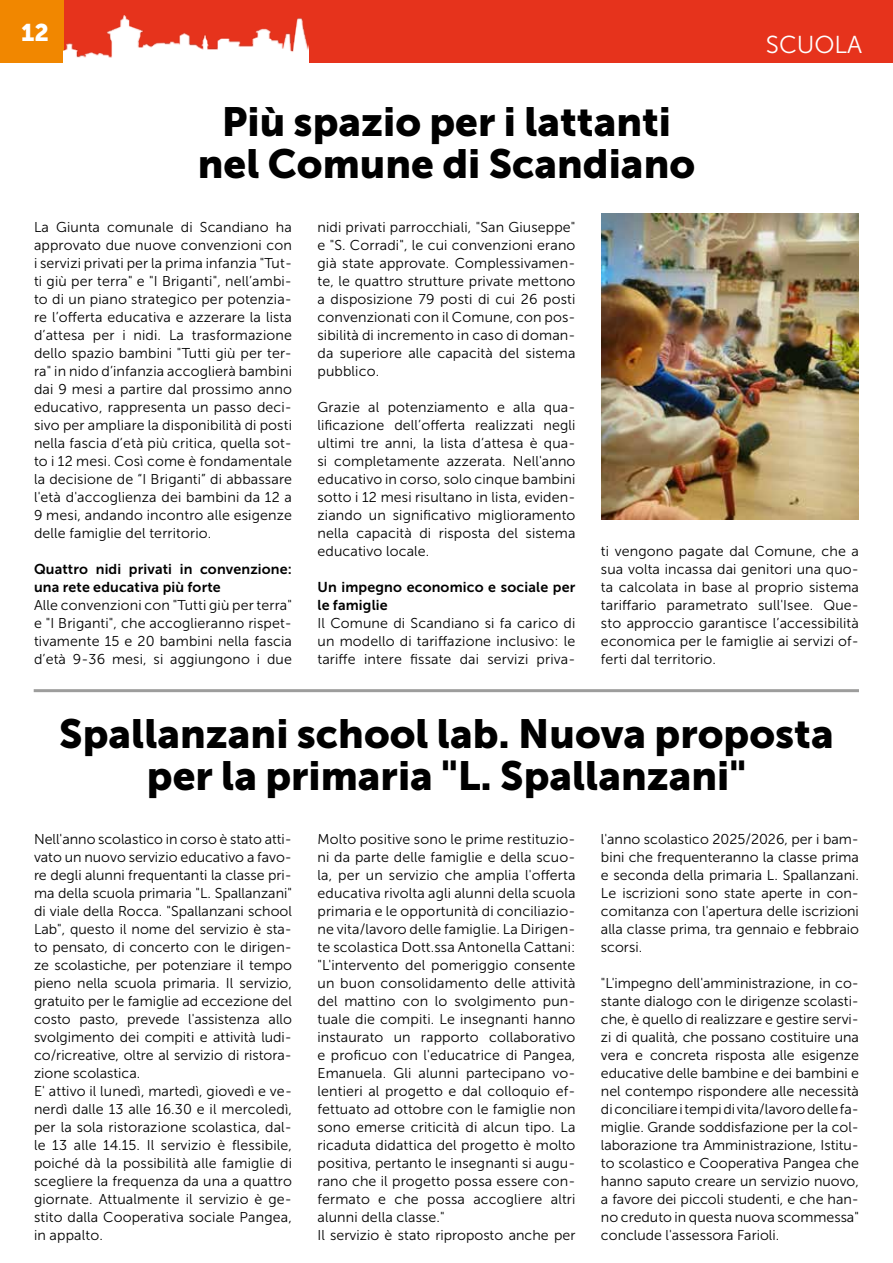
<style>
.page{position:relative;width:893px;height:1263px;background:#fff}
.page>*{position:absolute;margin:0;border:0;box-sizing:border-box;transform-origin:0 0}
.t1{font:40.5px/42px "Museo Sans 900";color:#000;text-align:center}
.t2{font:24.45px "Museo Sans 300";color:#fff}
.t3{font:24px "Museo Sans 900";color:#fff}
.t4{font:14.25px/18px "Museo Sans 300";letter-spacing:.01em;color:#000;text-align:justify}
.t5{font:14.25px/18px "Museo Sans 700";letter-spacing:.01em;color:#000}
</style>
<div class="page">
<div style="left:0;top:0;width:893px;height:63px;background:#e6331c"></div>
<div style="left:0;top:0;width:64px;height:63px;background:#f18700"></div>
<img style="left:64px;top:16px;width:245px;height:47px">
<hr style="left:34px;top:689px;width:825px;height:3px;background:#9d9d9c">
<img style="left:601px;top:214px;width:258px;height:306px">
<h3 class="t3" style="left:21px;top:19px;width:29px">12</h3>
<h1 class="t1" style="left:198px;top:101px;width:499px">Più spazio per i lattanti nel Comune di Scandiano</h1>
<h2 class="t2" style="left:766px;top:31px;width:98px">SCUOLA</h2>
<p class="t4" style="left:34px;top:218px;width:259px">La Giunta comunale di Scandiano ha approvato due nuove convenzioni con i servizi privati per la prima infanzia "Tut&shy;ti giù per terra" e "I Briganti", nell’ambi&shy;to di un piano strategico per potenzia&shy;re l’offerta educativa e azzerare la lista d’attesa per i nidi. La trasformazione dello spazio bambini "Tutti giù per ter&shy;ra" in nido d’infanzia accoglierà bambini dai 9 mesi a partire dal prossimo anno educativo, rappresenta un passo deci&shy;sivo per ampliare la disponibilità di posti nella fascia d’età più critica, quella sot&shy;to i 12 mesi. Così come è fondamentale la decisione de “I Briganti” di abbassare l'età d'accoglienza dei bambini da 12 a 9 mesi, andando incontro alle esigenze delle famiglie del territorio.</p>
<p class="t5" style="left:34px;top:560px;width:259px">Quattro nidi privati in convenzione: una rete educativa più forte</p>
<p class="t4" style="left:34px;top:596px;width:259px">Alle convenzioni con "Tutti giù per terra" e "I Briganti", che accoglieranno rispet&shy;tivamente 15 e 20 bambini nella fascia d’età 9-36 mesi, si aggiungono i due</p>
<p class="t4" style="left:317px;top:218px;width:259px">nidi privati parrocchiali, "San Giuseppe" e "S. Corradi", le cui convenzioni erano già state approvate. Complessivamen&shy;te, le quattro strutture private mettono a disposizione 79 posti di cui 26 posti convenzionati con il Comune, con pos&shy;sibilità di incremento in caso di doman&shy;da superiore alle capacità del sistema pubblico.</p>
<p class="t4" style="left:317px;top:398px;width:259px">Grazie al potenziamento e alla qua&shy;lificazione dell’offerta realizzati negli ultimi tre anni, la lista d’attesa è qua&shy;si completamente azzerata. Nell'anno educativo in corso, solo cinque bambini sotto i 12 mesi risultano in lista, eviden&shy;ziando un significativo miglioramento nella capacità di risposta del sistema educativo locale.</p>
<p class="t5" style="left:317px;top:578px;width:259px">Un impegno economico e sociale per le famiglie</p>
<p class="t4" style="left:317px;top:614px;width:259px">Il Comune di Scandiano si fa carico di un modello di tariffazione inclusivo: le tariffe intere fissate dai servizi priva-</p>
<p class="t4" style="left:601px;top:542px;width:259px">ti vengono pagate dal Comune, che a sua volta incassa dai genitori una quo&shy;ta calcolata in base al proprio sistema tariffario parametrato sull'Isee. Que&shy;sto approccio garantisce l’accessibilità economica per le famiglie ai servizi of&shy;ferti dal territorio.</p>
<h1 class="t1" style="left:59px;top:712px;width:776px">Spallanzani school lab. Nuova proposta per la primaria "L. Spallanzani"</h1>
<p class="t4" style="left:34px;top:830px;width:259px;text-align:left">Nell'anno scolastico in corso è stato atti&shy;vato un nuovo servizio educativo a favo&shy;re degli alunni frequentanti la classe pri&shy;ma della scuola primaria "L. Spallanzani" di viale della Rocca. "Spallanzani school Lab", questo il nome del servizio è sta&shy;to pensato, di concerto con le dirigen&shy;ze scolastiche, per potenziare il tempo pieno nella scuola primaria. Il servizio, gratuito per le famiglie ad eccezione del costo pasto, prevede l'assistenza allo svolgimento dei compiti e attività ludi&shy;co/ricreative, oltre al servizio di ristora&shy;zione scolastica.<br>E' attivo il lunedì, martedì, giovedì e ve&shy;nerdì dalle 13 alle 16.30 e il mercoledì, per la sola ristorazione scolastica, dal&shy;le 13 alle 14.15. Il servizio è flessibile, poiché dà la possibilità alle famiglie di scegliere la frequenza da una a quattro giornate. Attualmente il servizio è ge&shy;stito dalla Cooperativa sociale Pangea, in appalto.</p>
<p class="t4" style="left:317px;top:830px;width:259px;text-align:left">Molto positive sono le prime restituzio&shy;ni da parte delle famiglie e della scuo&shy;la, per un servizio che amplia l'offerta educativa rivolta agli alunni della scuola primaria e le opportunità di conciliazio&shy;ne vita/lavoro delle famiglie. La Dirigen&shy;te scolastica Dott.ssa Antonella Cattani: "L'intervento del pomeriggio consente un buon consolidamento delle attività del mattino con lo svolgimento pun&shy;tuale die compiti. Le insegnanti hanno instaurato un rapporto collaborativo e proficuo con l'educatrice di Pangea, Emanuela. Gli alunni partecipano vo&shy;lentieri al progetto e dal colloquio ef&shy;fettuato ad ottobre con le famiglie non sono emerse criticità di alcun tipo. La ricaduta didattica del progetto è molto positiva, pertanto le insegnanti si augu&shy;rano che il progetto possa essere con&shy;fermato e che possa accogliere altri alunni della classe."<br>Il servizio è stato riproposto anche per</p>
<p class="t4" style="left:601px;top:830px;width:259px">l'anno scolastico 2025/2026, per i bam&shy;bini che frequenteranno la classe prima e seconda della primaria L. Spallanzani.<br>Le iscrizioni sono state aperte in con&shy;comitanza con l'apertura delle iscrizioni alla classe prima, tra gennaio e febbraio scorsi.</p>
<p class="t4" style="left:601px;top:974px;width:259px">"L'impegno dell'amministrazione, in co&shy;stante dialogo con le dirigenze scolasti&shy;che, è quello di realizzare e gestire servi&shy;zi di qualità, che possano costituire una vera e concreta risposta alle esigenze educative delle bambine e dei bambini e nel contempo rispondere alle necessità di conciliare i tempi di vita/lavoro delle fa&shy;miglie. Grande soddisfazione per la col&shy;laborazione tra Amministrazione, Istitu&shy;to scolastico e Cooperativa Pangea che hanno saputo creare un servizio nuovo, a favore dei piccoli studenti, e che han&shy;no creduto in questa nuova scommessa" conclude l'assessora Farioli.</p>
</div>
